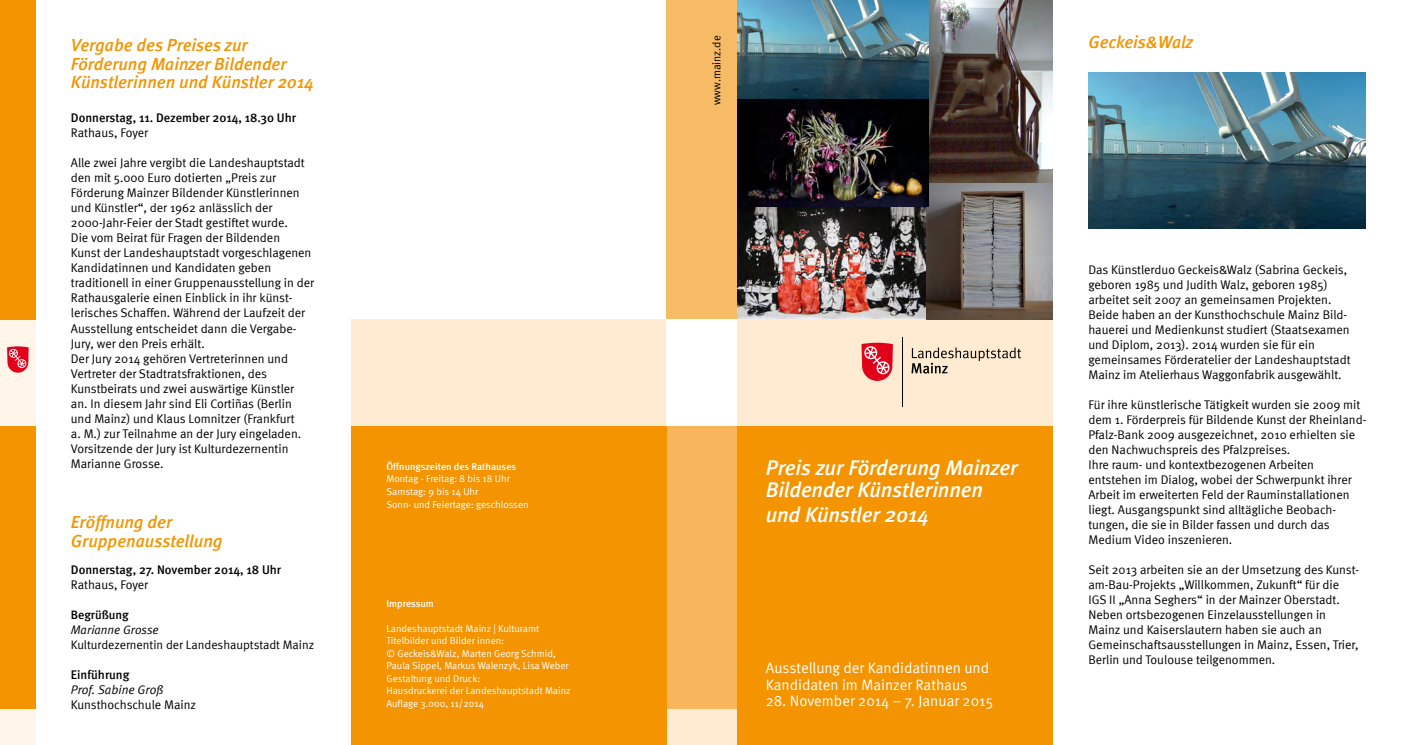
<style>
.page{position:relative;width:1404px;height:745px;background:#fff}
.page>*{position:absolute;margin:0;border:0;box-sizing:border-box;transform-origin:0 0}
.t1{font:italic 500 21.25px/22.5px "Meta";letter-spacing:-.01em;color:#fff}
.t2{font:italic 500 17.5px/18.8px "Meta";color:#f39400}
.t3{font:15px/16.5px "Meta Normal";color:#fff}
.t4{font:12.5px/15px "Meta Normal";color:#000}
.t5{font:500 12.5px "Meta";color:#000}
.t6{font:italic 12.5px "Meta Normal";color:#000}
.t7{font:12.25px "Meta Normal";color:#000}
.t8{font:italic 12.25px "Meta Normal";color:#000}
.t9{font:500 12.25px "Meta";color:#000}
.t10{font:11.25px "Meta Normal";color:#000}
.t11{font:10px/12.5px "Meta Normal";color:#fff}
.t12{font:500 10px "Meta";letter-spacing:-.005em;color:#fff}
.s1{font-family:"Mainz Meta"}
</style>
<div class="page">
<img style="left:737px;top:0;width:191px;height:319px">
<div style="left:737px;top:425px;width:315px;height:319px;background:#f39400"></div>
<div style="left:666px;top:425px;width:71px;height:284px;background:#f8b55b"></div>
<div style="left:666px;top:709px;width:71px;height:35px;background:#feebd2"></div>
<div style="left:351px;top:425px;width:315px;height:319px;background:#f39400"></div>
<div style="left:666px;top:0;width:71px;height:319px;background:#f7bb66"></div>
<div style="left:0;top:319px;width:35px;height:106px;background:#fff5e9"></div>
<svg style="left:7px;top:346px;width:22px;height:26px"></svg>
<div style="left:0;top:0;width:35px;height:319px;background:#f39400"></div>
<div style="left:0;top:425px;width:35px;height:284px;background:#f39400"></div>
<div style="left:0;top:709px;width:35px;height:35px;background:#fff5e9"></div>
<div style="left:351px;top:319px;width:701px;height:106px;background:#feebd2"></div>
<svg style="left:911px;top:347px;width:110px;height:26px"></svg>
<hr style="left:901px;top:337px;width:1px;height:69px;background:#000">
<svg style="left:861px;top:342px;width:31px;height:38px"></svg>
<div style="left:666px;top:319px;width:71px;height:106px;background:#fff"></div>
<img style="left:1088px;top:73px;width:276px;height:155px">
<img style="left:926px;top:138px;width:126px;height:181px">
<img style="left:928px;top:0;width:124px;height:182px">
<h2 class="t2" style="left:71px;top:35px;width:245px">Vergabe des Preises zur<br>Förderung Mainzer Bildender<br>Künstlerinnen und Künstler 2014</h2>
<p class="t5" style="left:71px;top:111px;width:226px">Donnerstag, 11. Dezember 2014, 18.30 Uhr</p>
<p class="t4" style="left:71px;top:125px;width:79px">Rathaus, Foyer</p>
<p class="t4" style="left:71px;top:155px;width:245px">Alle zwei Jahre vergibt die Landeshauptstadt den mit 5.000 Euro dotierten „Preis zur Förderung Mainzer Bildender Künstlerinnen und Künstler“, der 1962 anlässlich der 2000-Jahr-Feier der Stadt gestiftet wurde.<br>Die vom Beirat für Fragen der Bildenden<br>Kunst der Landeshauptstadt vorgeschlagenen Kandidatinnen und Kandidaten geben traditionell in einer Gruppenausstellung in der Rathausgalerie einen Einblick in ihr künst&shy;lerisches Schaffen. Während der Laufzeit der Ausstellung entscheidet dann die Vergabe-Jury, wer den Preis erhält.<br>Der Jury 2014 gehören Vertreterinnen und Vertreter der Stadtratsfraktionen, des Kunstbeirats und zwei auswärtige Künstler<br>an. In diesem Jahr sind Eli Cortiñas (Berlin und Mainz) und Klaus Lomnitzer (Frankfurt<br>a. M.) zur Teilnahme an der Jury eingeladen.<br>Vorsitzende der Jury ist Kulturdezernentin Marianne Grosse.</p>
<h2 class="t2" style="left:71px;top:511px;width:153px">Eröffnung der<br>Gruppenausstellung</h2>
<p class="t5" style="left:71px;top:562px;width:212px">Donnerstag, 27. November 2014, 18 Uhr</p>
<p class="t4" style="left:71px;top:576px;width:79px">Rathaus, Foyer</p>
<p class="t9" style="left:71px;top:607px;width:59px">Begrüßung</p>
<p class="t8" style="left:71px;top:622px;width:89px">Marianne Grosse</p>
<p class="t7" style="left:71px;top:637px;width:245px">Kulturdezernentin der Landeshauptstadt Mainz</p>
<p class="t5" style="left:71px;top:667px;width:60px">Einführung</p>
<p class="t6" style="left:71px;top:682px;width:94px">Prof. Sabine Groß</p>
<p class="t4" style="left:71px;top:696px;width:127px">Kunsthochschule Mainz</p>
<p class="t12" style="left:386px;top:460px;width:131px">Öffnungszeiten des Rathauses</p>
<p class="t11" style="left:386px;top:472px;width:125px">Montag - Freitag: 8 bis 18 Uhr<br>Samstag: 9 bis 14 Uhr</p>
<p class="t11" style="left:386px;top:498px;width:144px">Sonn- und Feiertage: geschlossen</p>
<p class="t12" style="left:386px;top:597px;width:49px">Impressum</p>
<p class="t11" style="left:386px;top:621px;width:186px">Landeshauptstadt Mainz | Kulturamt Titelbilder und Bilder innen:<br>© Geckeis&amp;Walz, Marten Georg Schmid, Paula Sippel, <span class="s1">Markus Walenzyk,</span> Lisa Weber Gestaltung und Druck:<br>Hausdruckerei der Landeshauptstadt Mainz Auflage 3.000, 11/2014</p>
<p class="t10" style="left:710px;top:105px;width:71px;rotate:-90deg">www.mainz.de</p>
<h1 class="t1" style="left:765px;top:455px;width:253px">Preis zur Förderung Mainzer<br>Bildender Künstlerinnen</h1>
<h1 class="t1" style="left:765px;top:503px;width:165px">und Künstler 2014</h1>
<p class="t3" style="left:765px;top:659px;width:225px">Ausstellung der Kandidatinnen und<br>Kandidaten im Mainzer Rathaus</p>
<p class="t3" style="left:765px;top:692px;width:229px">28. November 2014 – 7. Januar 2015</p>
<h2 class="t2" style="left:1088px;top:32px;width:106px">Geckeis&amp;Walz</h2>
<p class="t4" style="left:1088px;top:262px;width:263px">Das Künstlerduo Geckeis&amp;Walz (Sabrina Geckeis, geboren 1985 und Judith Walz, geboren 1985) arbeitet seit 2007 an gemeinsamen Projekten.<br>Beide haben an der Kunsthochschule Mainz Bild&shy;hauerei und Medienkunst studiert (Staatsexamen und Diplom, 2013). 2014 wurden sie für ein gemeinsames Förderatelier der Landeshauptstadt Mainz im Atelierhaus Waggonfabrik ausgewählt.</p>
<p class="t4" style="left:1088px;top:397px;width:279px">Für ihre künstlerische Tätigkeit wurden sie 2009 mit dem 1. Förderpreis für Bildende Kunst der Rheinland-Pfalz-Bank 2009 ausgezeichnet, 2010 erhielten sie den Nachwuchspreis des Pfalzpreises.<br>Ihre raum- und kontextbezogenen Arbeiten entstehen im Dialog, wobei der Schwerpunkt ihrer Arbeit im erweiterten Feld der Rauminstallationen liegt. Ausgangspunkt sind alltägliche Beobach&shy;tungen, die sie in Bilder fassen und durch das Medium Video inszenieren.</p>
<p class="t4" style="left:1088px;top:562px;width:272px">Seit 2013 arbeiten sie an der Umsetzung des Kunst&shy;am-Bau-Projekts „Willkommen, Zukunft“ für die IGS II „Anna Seghers“ in der Mainzer Oberstadt.<br>Neben ortsbezogenen Einzelausstellungen in Mainz und Kaiserslautern haben sie auch an Gemeinschaftsausstellungen in Mainz, Essen, Trier, Berlin und Toulouse teilgenommen.</p>
</div>
